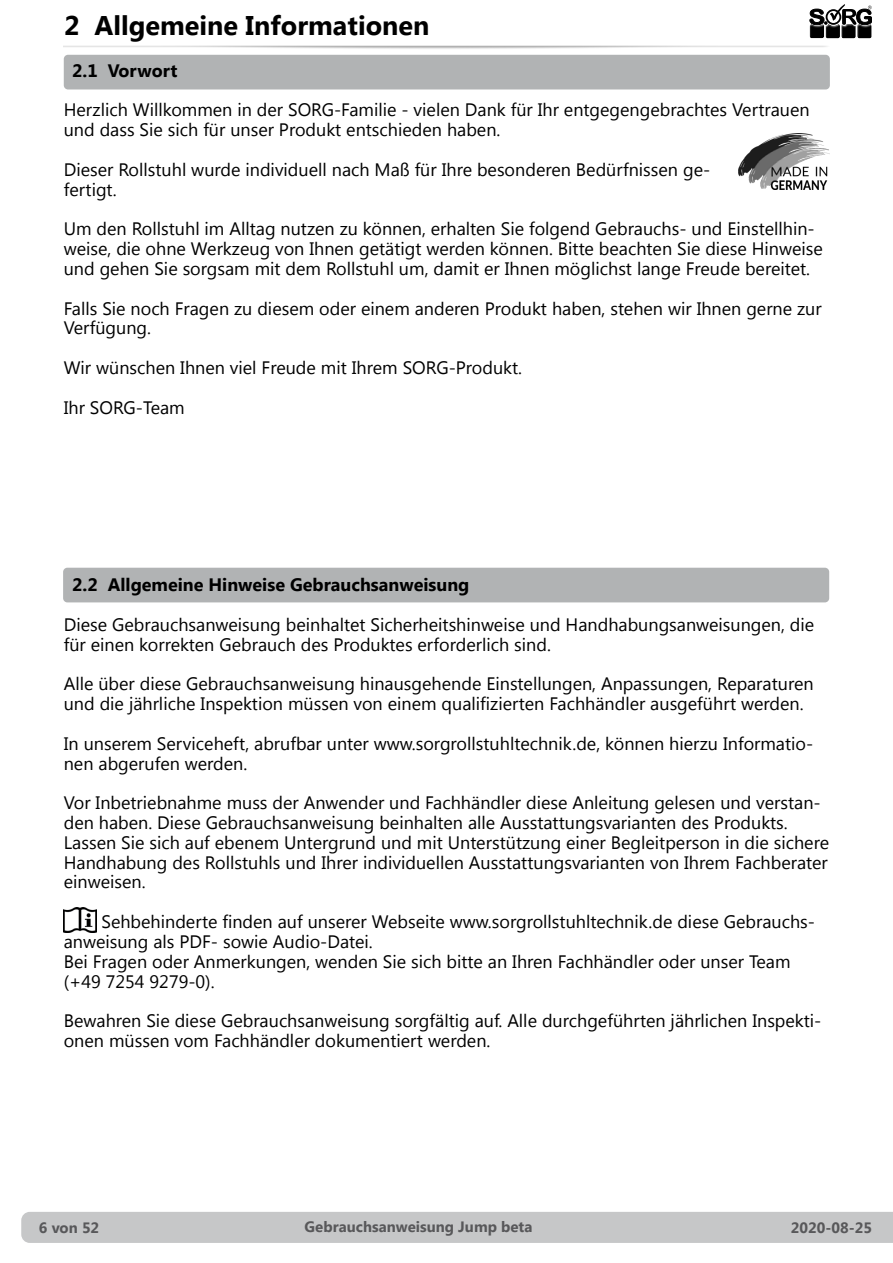
<style>
.page{position:relative;width:893px;height:1263px;background:#fff}
.page>*{position:absolute;margin:0;border:0;box-sizing:border-box;transform-origin:0 0}
.t1{font:700 27px "Segoe UI";color:#000}
.t2{font:18px/19.8px "Segoe UI";color:#000}
.t3{font:700 18px "Segoe UI";color:#000}
.t4{font:700 15px "Segoe UI";color:#58585a}
</style>
<div class="page">
<div style="left:21px;top:1212px;width:872px;height:31px;background:#c6c7c8"></div>
<svg style="left:810px;top:4px;width:62px;height:34px"></svg>
<div style="left:810px;top:23px;width:15px;height:15px;background:#000;opacity:.75"></div>
<div style="left:63px;top:568px;width:766px;height:34px;background:#b1b3b4;border-radius:4px"></div>
<div style="left:64px;top:55px;width:766px;height:34px;background:#b1b3b4;border-radius:4px"></div>
<img style="left:739px;top:134px;width:90px;height:56px">
<img style="left:64px;top:908px;width:33px;height:24px">
<h1 class="t1" style="left:64px;top:6px;width:367px">2 Allgemeine Informationen</h1>
<p class="t3" style="left:72px;top:58px;width:107px">2.1 Vorwort</p>
<p class="t2" style="left:64px;top:99px;width:747px">Herzlich Willkommen in der SORG-Familie - vielen Dank für Ihr entgegengebrachtes Vertrauen und dass Sie sich für unser Produkt entschieden haben.</p>
<p class="t2" style="left:64px;top:159px;width:648px">Dieser Rollstuhl wurde individuell nach Maß für Ihre besonderen Bedürfnissen ge&shy;fertigt.</p>
<p class="t2" style="left:64px;top:218px;width:760px">Um den Rollstuhl im Alltag nutzen zu können, erhalten Sie folgend Gebrauchs- und Einstellhin&shy;weise, die ohne Werkzeug von Ihnen getätigt werden können. Bitte beachten Sie diese Hinweise und gehen Sie sorgsam mit dem Rollstuhl um, damit er Ihnen möglichst lange Freude bereitet.</p>
<p class="t2" style="left:64px;top:297px;width:759px">Falls Sie noch Fragen zu diesem oder einem anderen Produkt haben, stehen wir Ihnen gerne zur<br>Verfügung.</p>
<p class="t2" style="left:64px;top:357px;width:460px">Wir wünschen Ihnen viel Freude mit Ihrem SORG-Produkt.</p>
<p class="t2" style="left:64px;top:396px;width:123px">Ihr SORG-Team</p>
<p class="t3" style="left:72px;top:572px;width:399px">2.2 Allgemeine Hinweise Gebrauchsanweisung</p>
<p class="t2" style="left:64px;top:614px;width:752px">Diese Gebrauchsanweisung beinhaltet Sicherheitshinweise und Handhabungsanweisungen, die für einen korrekten Gebrauch des Produktes erforderlich sind.</p>
<p class="t2" style="left:64px;top:673px;width:751px">Alle über diese Gebrauchsanweisung hinausgehende Einstellungen, Anpassungen, Reparaturen und die jährliche Inspektion müssen von einem qualifizierten Fachhändler ausgeführt werden.</p>
<p class="t2" style="left:64px;top:733px;width:751px">In unserem Serviceheft, abrufbar unter www.sorgrollstuhltechnik.de, können hierzu Informatio&shy;nen abgerufen werden.</p>
<p class="t2" style="left:64px;top:792px;width:767px">Vor Inbetriebnahme muss der Anwender und Fachhändler diese Anleitung gelesen und verstan&shy;den haben. Diese Gebrauchsanweisung beinhalten alle Ausstattungsvarianten des Produkts.<br>Lassen Sie sich auf ebenem Untergrund und mit Unterstützung einer Begleitperson in die sichere Handhabung des Rollstuhls und Ihrer individuellen Ausstattungsvarianten von Ihrem Fachberater einweisen.</p>
<p class="t2" style="left:64px;top:911px;width:753px;text-indent:38px">Sehbehinderte finden auf unserer Webseite www.sorgrollstuhltechnik.de diese Gebrauchs&shy;anweisung als PDF- sowie Audio-Datei.<br>Bei Fragen oder Anmerkungen, wenden Sie sich bitte an Ihren Fachhändler oder unser Team (+49 7254 9279-0).</p>
<p class="t2" style="left:64px;top:1010px;width:759px">Bewahren Sie diese Gebrauchsanweisung sorgfältig auf. Alle durchgeführten jährlichen Inspekti&shy;onen müssen vom Fachhändler dokumentiert werden.</p>
<p class="t4" style="left:39px;top:1216px;width:62px">6 von 52</p>
<p class="t4" style="left:305px;top:1216px;width:229px">Gebrauchsanweisung Jump beta</p>
<p class="t4" style="left:791px;top:1217px;width:83px">2020-08-25</p>
</div>
